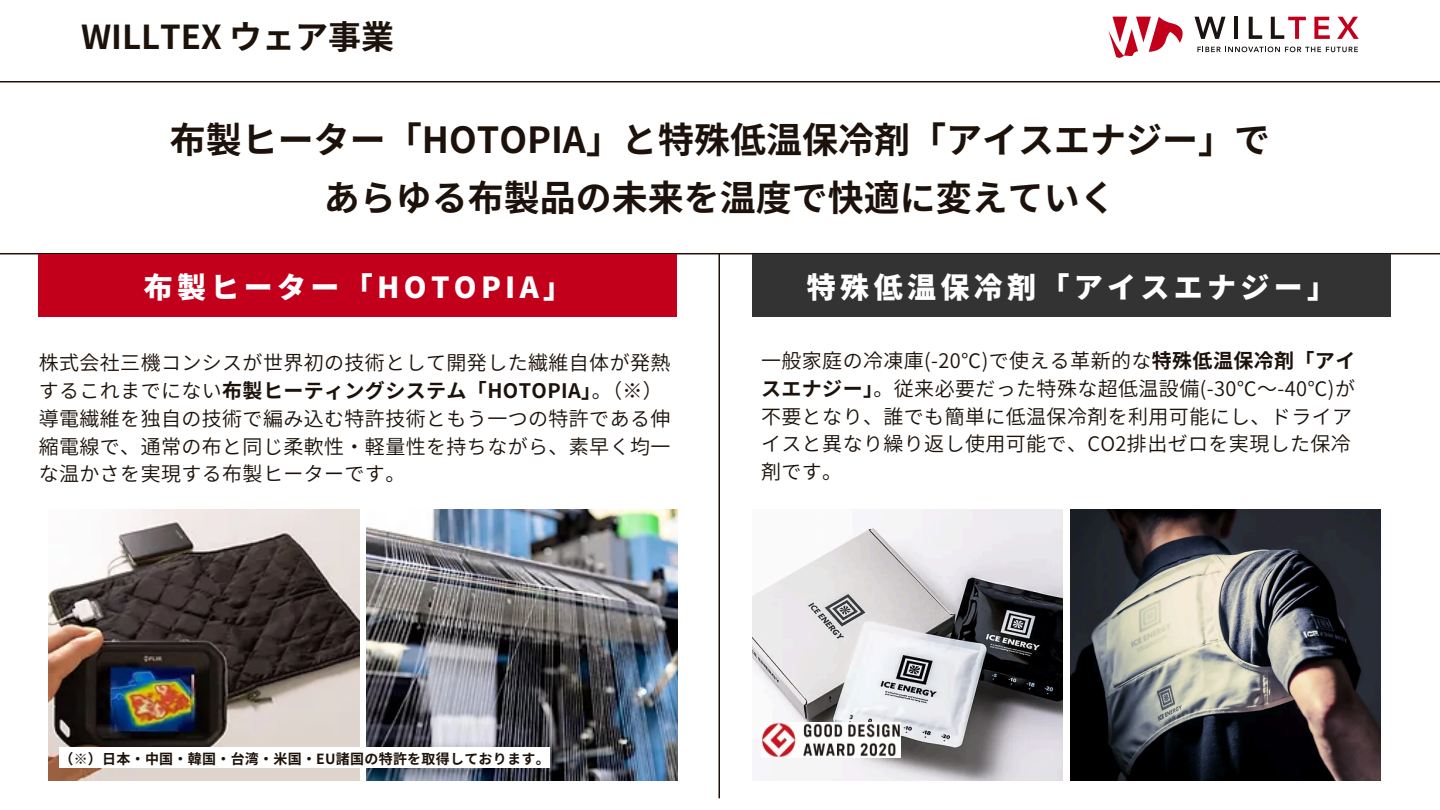
<style>
.page{position:relative;width:1440px;height:810px;background:#fff}
.page>*{position:absolute;margin:0;border:0;box-sizing:border-box;transform-origin:0 0}
.t1{font:700 36px/57.8px "Source Han Sans JP";color:#1c120b;text-align:center}
.t2{font:700 33px "Source Han Sans JP";color:#1c120b}
.t3{font:800 29px "Source Han Sans JP";letter-spacing:.15em;color:#fff}
.t4{font:20px/27.8px "Source Han Sans JP";letter-spacing:.02em;color:#1c120b}
.t5{font:700 14px "Source Han Sans JP";letter-spacing:.02em;color:#1c120b}
.s1{font-weight:700}
</style>
<div class="page">
<img style="left:49px;top:509px;width:310px;height:272px">
<img style="left:367px;top:509px;width:310px;height:272px">
<img style="left:1070px;top:509px;width:311px;height:272px">
<img style="left:752px;top:509px;width:311px;height:272px">
<hr style="left:0;top:81px;width:1440px;height:1px;background:#1c120b">
<svg style="left:1195px;top:17px;width:31px;height:22px"></svg>
<hr style="left:1234px;top:17px;width:4px;height:22px;background:#1a1311">
<svg style="left:1249px;top:17px;width:13px;height:22px"></svg>
<svg style="left:1271px;top:17px;width:35px;height:22px"></svg>
<svg style="left:1314px;top:17px;width:16px;height:22px"></svg>
<svg style="left:1337px;top:17px;width:22px;height:22px"></svg>
<svg style="left:1197px;top:47px;width:161px;height:5px"></svg>
<svg style="left:1108px;top:17px;width:75px;height:41px"></svg>
<hr style="left:718px;top:254px;width:2px;height:544px;background:#1c120b">
<hr style="left:0;top:253px;width:1440px;height:1px;background:#1c120b">
<img style="left:761px;top:722px;width:140px;height:36px">
<div style="left:39px;top:254px;width:638px;height:63px;background:#c2001c"></div>
<div style="left:752px;top:254px;width:639px;height:63px;background:#333"></div>
<div style="left:59px;top:747px;width:491px;height:21px;background:#fff"></div>
<h1 class="t2" style="left:81px;top:11px;width:315px">WILLTEX ウェア事業</h1>
<p class="t1" style="left:170px;top:109px;width:1102px">布製ヒーター「HOTOPIA」と特殊低温保冷剤「アイスエナジー」であらゆる布製品の未来を温度で快適に変えていく</p>
<h2 class="t3" style="left:144px;top:264px;width:430px">布製ヒーター「HOTOPIA」</h2>
<p class="t3" style="left:807px;top:264px;width:531px">特殊低温保冷剤「アイスエナジー」</p>
<h1 class="t4" style="left:39px;top:348px;width:633px">株式会社三機コンシスが世界初の技術として開発した繊維自体が発熱するこれまでにない<span class="s1">布製ヒーティングシステム「HOTOPIA」</span>。（※）導電繊維を独自の技術で編み込む特許技術ともう一つの特許である伸縮電線で、通常の布と同じ柔軟性・軽量性を持ちながら、素早く均一な温かさを実現する布製ヒーターです。</h1>
<p class="t4" style="left:761px;top:346px;width:596px">一般家庭の冷凍庫(-20℃)で使える革新的な<span class="s1">特殊低温保冷剤「アイスエナジー」</span>。従来必要だった特殊な超低温設備(-30℃～-40℃)が不要となり、誰でも簡単に低温保冷剤を利用可能にし、ドライアイスと異なり繰り返し使用可能で、CO2排出ゼロを実現した保冷剤です。</p>
<p class="t5" style="left:59px;top:747px;width:492px">（※）日本・中国・韓国・台湾・米国・EU諸国の特許を取得しております。</p>
</div>
